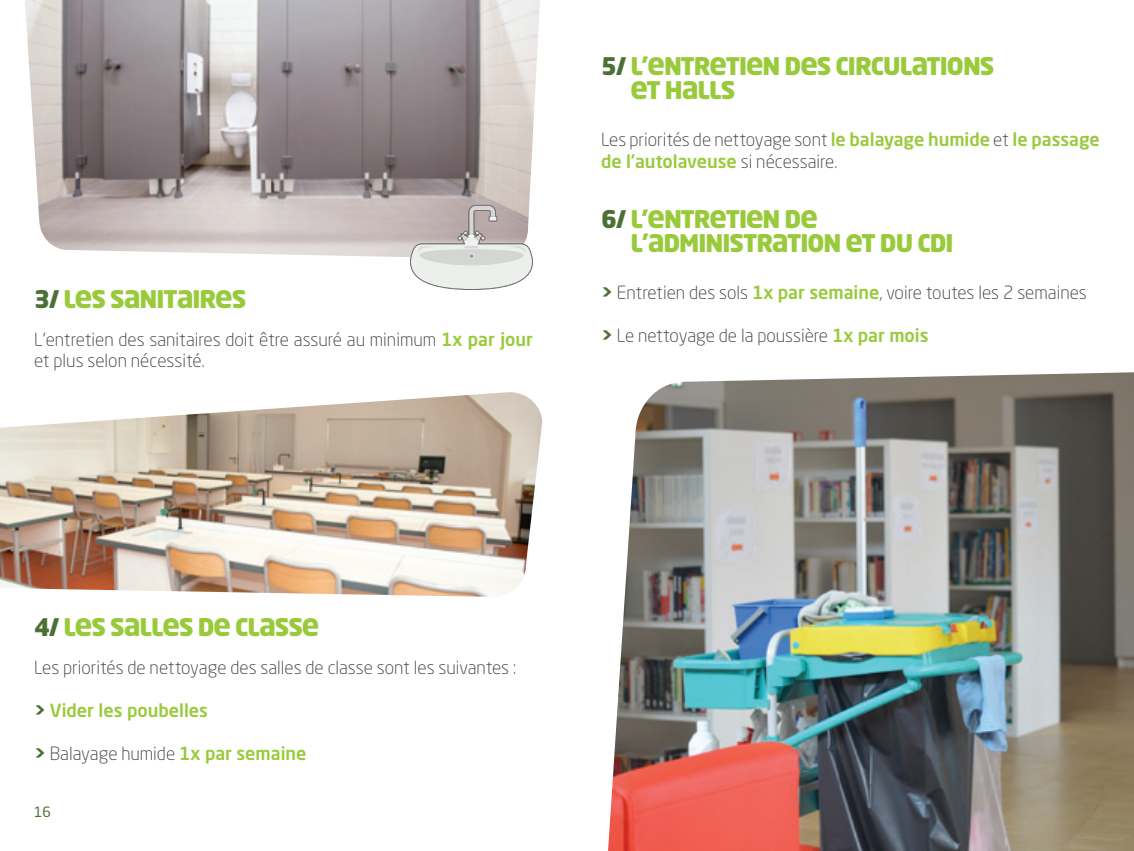
<style>
.page{position:relative;width:1134px;height:851px;background:#fff}
.page>*{position:absolute;margin:0;border:0;box-sizing:border-box;transform-origin:0 0}
.t1{font:900 24px/24px "NEO Titre";letter-spacing:-.04em;color:#99ca3b}
.t2{font:300 18px/21.6px "Neo Sans Std";color:#3e3e3f}
.t3{font:500 18px "Neo Sans Std";color:#99ca3b}
.t4{font:14px "Neo Sans Std";color:#4b7036}
.s1{color:#4b7036}
.s2{font-weight:500;color:#99ca3b}
.s3{font-family:"NEO Titre";font-weight:900;color:#4b7036}
</style>
<div class="page">
<img style="left:25px;top:0;width:515px;height:257px">
<img style="left:608px;top:372px;width:526px;height:478px">
<img style="left:0;top:392px;width:542px;height:204px">
<svg style="left:402px;top:205px;width:138px;height:85px;background:#d4d0cf"></svg>
<h1 class="t1" style="left:34px;top:286px;width:214px"><span class="s1">3/</span> LES SANITAIRES</h1>
<p class="t2" style="left:34px;top:328px;width:500px">L’entretien des sanitaires doit être assuré au minimum <span class="s2">1x par jour </span>et plus selon nécessité.</p>
<h1 class="t1" style="left:630px;top:53px;width:365px;text-indent:-30px"><span class="s1">5/</span> L’ENTRETIEN DES CIRCULATIONS<br>ET HALLS</h1>
<p class="t2" style="left:601px;top:128px;width:500px">Les priorités de nettoyage sont <span class="s2">le balayage humide</span> et <span class="s2">le passage de l’autolaveuse</span> si nécessaire.</p>
<h1 class="t1" style="left:630px;top:207px;width:324px;text-indent:-30px"><span class="s1">6/</span> L’ENTRETIEN DE<br>L’ADMINISTRATION ET DU CDI</h1>
<p class="t2" style="left:601px;top:281px;width:487px"><span class="s3">&gt;</span> Entretien des sols <span class="s2">1x par semaine</span>, voire toutes les 2 semaines</p>
<p class="t2" style="left:601px;top:325px;width:329px"><span class="s3">&gt;</span> Le nettoyage de la poussière <span class="s2">1x par mois</span></p>
<h1 class="t1" style="left:34px;top:614px;width:287px"><span class="s1">4/</span> LES SALLES DE CLASSE</h1>
<p class="t2" style="left:34px;top:656px;width:484px">Les priorités de nettoyage des salles de classe sont les suivantes :</p>
<p class="t3" style="left:34px;top:698px;width:176px"><span class="s3">&gt;</span> Vider les poubelles</p>
<p class="t2" style="left:34px;top:742px;width:274px"><span class="s3">&gt;</span> Balayage humide <span class="s2">1x par semaine</span></p>
<p class="t4" style="left:34px;top:803px;width:18px">16</p>
</div>
